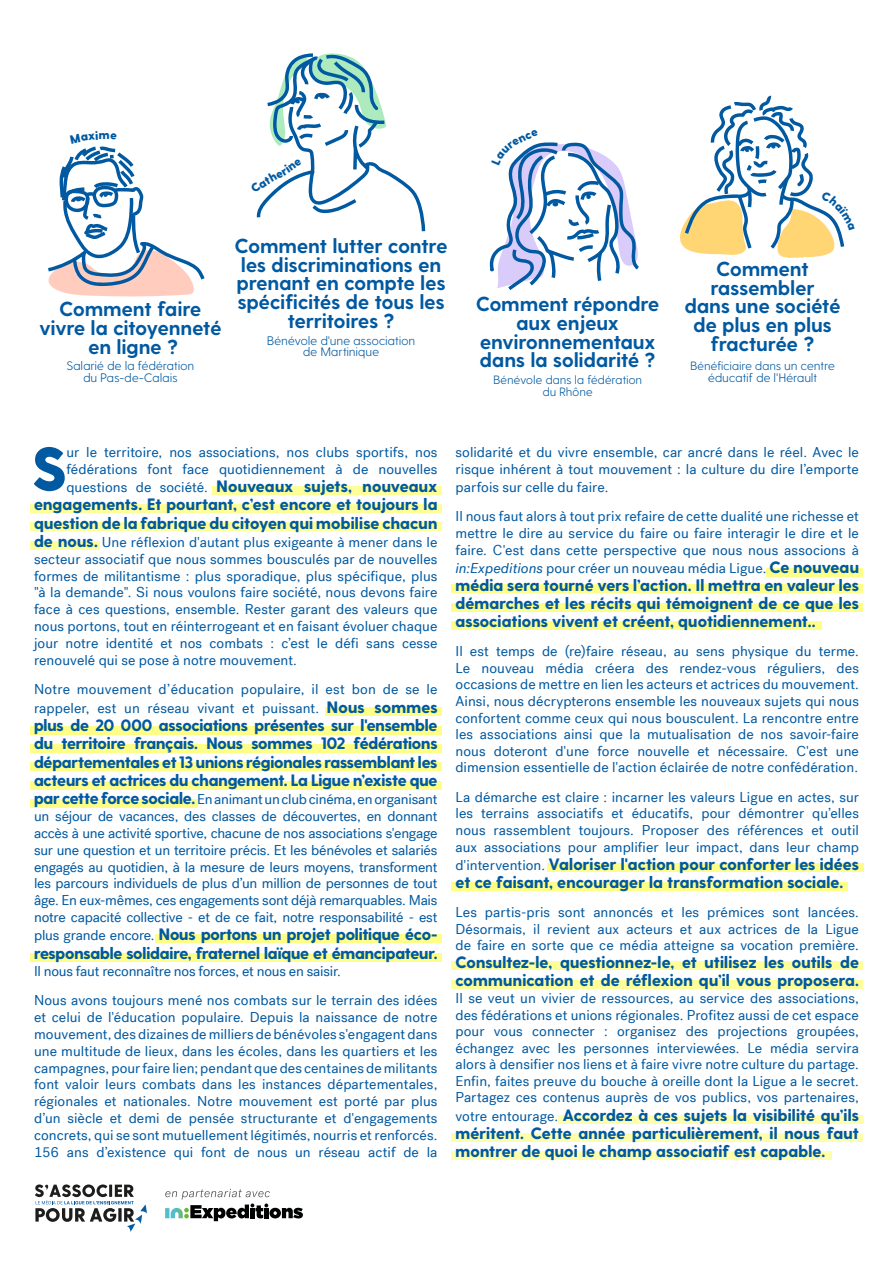
<style>
.page{position:relative;width:893px;height:1263px;background:#fff}
.page>*{position:absolute;margin:0;border:0;box-sizing:border-box;transform-origin:0 0}
.t1{font:800 61.35px "Greycliff CF";color:#0059a1}
.t2{font:700 20.4px/18.9px "Greycliff CF";letter-spacing:.015em;color:#0059a1;text-align:center}
.t3{font:800 16.5px/18.3px "Greycliff CF";color:#0059a1;text-align:justify}
.t4{font:14.25px/16.8px "Post Grotesk";letter-spacing:.005em;color:#0059a1;text-align:justify}
.t5{font:300 12.3px/12px "Greycliff CF";letter-spacing:.03em;color:#0059a1;text-align:center}
.t6{font:300 12px/11.7px "Greycliff CF";letter-spacing:.03em;color:#0059a1;text-align:center}
.s1{font-size:12.3px}
.s2{font-family:"Post Grotesk";font-weight:400;font-size:14.25px}
.s3{font-family:"Greycliff CF";font-weight:800;font-size:16.5px}
.s4{font-style:italic}
</style>
<div class="page">
<div style="left:325px;top:707px;width:117px;height:9px;background:#ffff87"></div>
<div style="left:547px;top:863px;width:316px;height:9px;background:#ffff87"></div>
<div style="left:451px;top:882px;width:397px;height:9px;background:#ffff87"></div>
<div style="left:30px;top:726px;width:412px;height:9px;background:#ffff87"></div>
<div style="left:451px;top:584px;width:412px;height:9px;background:#ffff87"></div>
<div style="left:451px;top:603px;width:412px;height:9px;background:#ffff87"></div>
<div style="left:451px;top:621px;width:371px;height:9px;background:#ffff87"></div>
<div style="left:558px;top:1115px;width:305px;height:9px;background:#ffffab"></div>
<div style="left:451px;top:961px;width:412px;height:9px;background:#ff9"></div>
<div style="left:451px;top:1133px;width:412px;height:9px;background:#ffffab"></div>
<div style="left:451px;top:980px;width:412px;height:8px;background:#ff9"></div>
<div style="left:451px;top:1151px;width:381px;height:9px;background:#ffffab"></div>
<div style="left:30px;top:743px;width:412px;height:9px;background:#ffff87"></div>
<div style="left:30px;top:781px;width:412px;height:9px;background:#ffff87"></div>
<div style="left:30px;top:952px;width:412px;height:9px;background:#ffff87"></div>
<div style="left:213px;top:486px;width:229px;height:9px;background:#ff9"></div>
<div style="left:30px;top:504px;width:412px;height:9px;background:#ff9"></div>
<div style="left:30px;top:522px;width:412px;height:9px;background:#ff9"></div>
<div style="left:30px;top:541px;width:69px;height:8px;background:#ff9"></div>
<div style="left:30px;top:762px;width:412px;height:9px;background:#ffff87"></div>
<div style="left:155px;top:934px;width:287px;height:9px;background:#ffff87"></div>
<div style="left:30px;top:799px;width:168px;height:9px;background:#ffff87"></div>
<div style="left:766px;top:568px;width:97px;height:9px;background:#ffff87"></div>
<svg style="left:165px;top:1189px;width:138px;height:32px"></svg>
<svg style="left:35px;top:1184px;width:112px;height:48px"></svg>
<svg style="left:489px;top:142px;width:150px;height:148px"></svg>
<svg style="left:256px;top:53px;width:169px;height:178px"></svg>
<svg style="left:48px;top:146px;width:157px;height:151px"></svg>
<svg style="left:680px;top:96px;width:165px;height:162px"></svg>
<h2 class="t2" style="left:39px;top:300px;width:184px">Comment faire vivre la citoyenneté en ligne ?</h2>
<p class="t5" style="left:67px;top:360px;width:129px">Salarié de la fédération du Pas-de-Calais</p>
<h2 class="t2" style="left:235px;top:236px;width:214px">Comment lutter contre les discriminations en prenant en compte les spécificités de tous les territoires ?</h2>
<p class="t5" style="left:267px;top:334px;width:149px">Bénévole d'une association de Martinique</p>
<h2 class="t2" style="left:476px;top:294px;width:185px">Comment répondre aux enjeux environnementaux dans la solidarité ?</h2>
<p class="t6" style="left:493px;top:374px;width:150px">Bénévole dans la fédération du Rhône</p>
<h2 class="t2" style="left:685px;top:259px;width:157px">Comment rassembler<br>dans une société de plus en plus fracturée ?</h2>
<p class="t6" style="left:690px;top:360px;width:146px">Bénéficiaire dans <span class="s1">un centre</span></p>
<p class="t5" style="left:708px;top:371px;width:111px">éducatif de l'Hérault</p>
<h1 class="t1" style="left:32px;top:431px;width:36px">S</h1>
<p class="t4" style="left:66px;top:444px;width:372px">ur le territoire, nos associations, nos clubs sportifs, nos fédérations font face quotidiennement à de nouvelles</p>
<p class="t3" style="left:34px;top:477px;width:405px;text-indent:32px"><span class="s2">questions de société.</span> Nouveaux sujets, nouveaux engagements. Et pourtant, c’est encore et toujours la question de la fabrique du citoyen qui mobilise chacun</p>
<p class="t4" style="left:34px;top:534px;width:405px"><span class="s3">de nous.</span> Une réflexion d'autant plus exigeante à mener dans le secteur associatif que nous sommes bousculés par de nouvelles formes de militantisme : plus sporadique, plus spécifique, plus "à la demande". Si nous voulons faire société, nous devons faire face à ces questions, ensemble. Rester garant des valeurs que nous portons, tout en réinterrogeant et en faisant évoluer chaque jour notre identité et nos combats : c’est le défi sans cesse renouvelé qui se pose à notre mouvement.</p>
<p class="t4" style="left:34px;top:680px;width:405px;line-height:18.3px">Notre mouvement d’éducation populaire, il est bon de se le rappeler, est un réseau vivant et puissant. <span class="s3">Nous sommes</span></p>
<p class="t3" style="left:34px;top:716px;width:405px">plus de 20 000 associations présentes sur l'ensemble du territoire français. Nous sommes 102 fédérations départementales et 13 unions régionales rassemblant les acteurs et actrices du changement. La Ligue n’existe que</p>
<p class="t4" style="left:34px;top:791px;width:405px"><span class="s3">par cette force sociale.</span>En animant un club cinéma, en organisant un séjour de vacances, des classes de découvertes, en donnant accès à une activité sportive, chacune de nos associations s'engage sur une question et un territoire précis. Et les bénévoles et salariés engagés au quotidien, à la mesure de leurs moyens, transforment les parcours individuels de plus d’un million de personnes de tout âge. En eux-mêmes, ces engagements sont déjà remarquables. Mais notre capacité collective - et de ce fait, notre responsabilité - est</p>
<p class="t3" style="left:34px;top:926px;width:405px"><span class="s2">plus grande encore.</span> Nous portons un projet politique éco&shy;responsable solidaire, fraternel laïque et émancipateur.</p>
<p class="t4" style="left:34px;top:956px;width:405px;line-height:29.5px">Il nous faut reconnaître nos forces, et nous en saisir.<br>Nous avons toujours mené nos combats sur le terrain des idées</p>
<p class="t4" style="left:34px;top:1009px;width:405px">et celui de l'éducation populaire. Depuis la naissance de notre mouvement, des dizaines de milliers de bénévoles s'engagent dans une multitude de lieux, dans les écoles, dans les quartiers et les campagnes, pour faire lien; pendant que des centaines de militants font valoir leurs combats dans les instances départementales, régionales et nationales. Notre mouvement est porté par plus d’un siècle et demi de pensée structurante et d'engagements concrets, qui se sont mutuellement légitimés, nourris et renforcés.<br>156 ans d’existence qui font de nous un réseau actif de la</p>
<p class="t4" style="left:455px;top:444px;width:405px">solidarité et du vivre ensemble, car ancré dans le réel. Avec le risque inhérent à tout mouvement : la culture du dire l’emporte</p>
<p class="t4" style="left:455px;top:473px;width:405px;line-height:29.4px">parfois sur celle du faire.<br>Il nous faut alors à tout prix refaire de cette dualité une richesse et</p>
<p class="t4" style="left:455px;top:525px;width:405px">mettre le dire au service du faire ou faire interagir le dire et le faire. C'est dans cette perspective que nous nous associons à</p>
<p class="t4" style="left:455px;top:559px;width:405px"><span class="s4">in:Expeditions</span> pour créer un nouveau média Ligue. <span class="s3">Ce nouveau</span></p>
<p class="t3" style="left:455px;top:576px;width:405px">média sera tourné vers l’action. Il mettra en valeur les démarches et les récits qui témoignent de ce que les associations vivent et créent, quotidiennement..</p>
<p class="t4" style="left:455px;top:643px;width:405px">Il est temps de (re)faire réseau, au sens physique du terme.<br>Le nouveau média créera des rendez-vous réguliers, des occasions de mettre en lien les acteurs et actrices du mouvement.<br>Ainsi, nous décrypterons ensemble les nouveaux sujets qui nous confortent comme ceux qui nous bousculent. La rencontre entre les associations ainsi que la mutualisation de nos savoir-faire nous doteront d'une force nouvelle et nécessaire. C'est une dimension essentielle de l'action éclairée de notre confédération.</p>
<p class="t4" style="left:455px;top:789px;width:405px">La démarche est claire : incarner les valeurs Ligue en actes, sur les terrains associatifs et éducatifs, pour démontrer qu’elles nous rassemblent toujours. Proposer des références et outil aux associations pour amplifier leur impact, dans leur champ</p>
<p class="t3" style="left:455px;top:855px;width:405px"><span class="s2">d'intervention.</span> Valoriser l'action pour conforter les idées et ce faisant, encourager la transformation sociale.</p>
<p class="t4" style="left:455px;top:904px;width:405px">Les partis-pris sont annoncés et les prémices sont lancées.<br>Désormais, il revient aux acteurs et aux actrices de la Ligue de faire en sorte que ce média atteigne sa vocation première.</p>
<p class="t3" style="left:455px;top:954px;width:405px">Consultez-le, questionnez-le, et utilisez les outils de communication et de réflexion qu’il vous proposera.</p>
<p class="t4" style="left:455px;top:990px;width:405px">Il se veut un vivier de ressources, au service des associations, des fédérations et unions régionales. Profitez aussi de cet espace pour vous connecter : organisez des projections groupées, échangez avec les personnes interviewées. Le média servira alors à densifier nos liens et à faire vivre notre culture du partage.<br>Enfin, faites preuve du bouche à oreille dont la Ligue a le secret.<br>Partagez ces contenus auprès de vos publics, vos partenaires,</p>
<p class="t3" style="left:455px;top:1106px;width:405px"><span class="s2">votre entourage.</span> Accordez à ces sujets la visibilité qu’ils méritent. Cette année particulièrement, il nous faut montrer de quoi le champ associatif est capable.</p>
</div>
